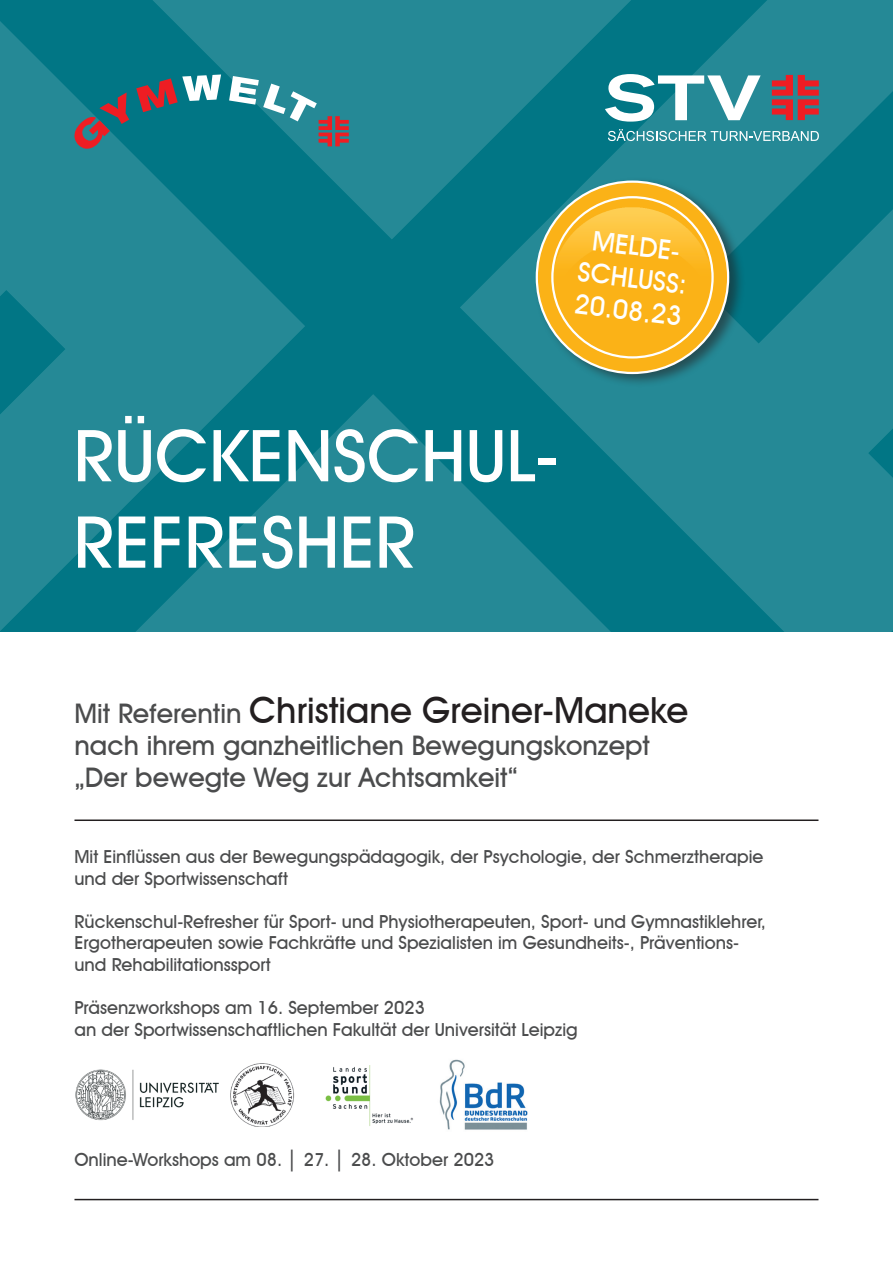
<style>
.page{position:relative;width:893px;height:1263px;background:#fff}
.page>*{position:absolute;margin:0;border:0;box-sizing:border-box;transform-origin:0 0}
.t1{font:500 72px/86.4px "Avant Garde IT Cby BT";color:#fff}
.t2{font:500 36px "Avant Garde IT Cby BT";color:#231f20}
.t3{font:500 27px/32.4px "Avant Garde IT Cby BT";color:#4b4c4d}
.t4{font:500 27px/32.4px "Avant Garde IT Cby BT";color:#fff}
.t5{font:500 18px/21.6px "Avant Garde IT Cby BT";color:#4b4c4d}
.s1{font-size:27px;color:#4b4c4d}
.s2{font-family:"Arial";font-weight:700}
</style>
<div class="page">
<div style="left:0;top:0;width:893px;height:631px;background:#017685"></div>
<svg style="left:0;top:21px;width:305px;height:373px;fill:#258996"></svg>
<svg style="left:14px;top:0;width:446px;height:239px;fill:#258996"></svg>
<svg style="left:460px;top:0;width:433px;height:631px;fill:#258996"></svg>
<svg style="left:0;top:394px;width:751px;height:237px;fill:#258996"></svg>
<svg style="left:605px;top:74px;width:156px;height:48px"></svg>
<svg style="left:772px;top:75px;width:47px;height:45px;background:#9c4851"></svg>
<svg style="left:608px;top:129px;width:211px;height:12px;background:#5ea8b1"></svg>
<svg style="left:74px;top:92px;width:55px;height:57px"></svg>
<svg style="left:136px;top:74px;width:85px;height:38px"></svg>
<svg style="left:229px;top:76px;width:120px;height:70px"></svg>
<div style="left:533px;top:176px;width:219px;height:219px;background:#231f20;opacity:.55"></div>
<img style="left:537px;top:182px;width:191px;height:191px;border-radius:96px">
<img style="left:75px;top:1069px;width:144px;height:52px">
<img style="left:325px;top:1065px;width:88px;height:61px">
<img style="left:230px;top:1063px;width:65px;height:64px">
<hr style="left:74px;top:819px;width:744px;height:2px;background:#231f20">
<hr style="left:74px;top:1199px;width:744px;height:1px;background:#231f20">
<img style="left:439px;top:1059px;width:89px;height:71px">
<h3 class="t4" style="left:584px;top:223px;width:105px;text-indent:11px;rotate:7deg">MEL DE-<br>SCHLUSS</h3>
<h3 class="t4" style="left:581px;top:255px;width:110px;text-align:right;rotate:7deg">:<br>20.08.23</h3>
<h1 class="t1" style="left:74px;top:412px;width:487px">Rückenschul-<br>Refresher</h1>
<h2 class="t2" style="left:74px;top:688px;width:615px"><span class="s1">Mit Referentin</span> Christiane Greiner-Maneke</h2>
<h3 class="t3" style="left:74px;top:729px;width:577px">nach ihrem ganzheitlichen Bewegungskonzept „Der bewegte Weg zur Achtsamkeit“</h3>
<p class="t5" style="left:74px;top:846px;width:690px">Mit Einflüssen aus der Bewegungspädagogik, der Psychologie, der Schmerztherapie und der Sportwissenschaft</p>
<p class="t5" style="left:74px;top:910px;width:693px">Rückenschul-Refresher für Sport- und Physiotherapeuten, Sport- und Gymnastiklehrer,<br>Ergotherapeuten sowie Fachkräfte und Spezialisten im Gesundheits-, Präventions&shy;und Rehabilitationssport</p>
<p class="t5" style="left:74px;top:997px;width:505px">Präsenzworkshops am 16. September 2023<br>an der Sportwissenschaftlichen Fakultät der Universität Leipzig</p>
<p class="t5" style="left:74px;top:1148px;width:422px">Online-Workshops am 08. <span class="s2">│</span> 27. <span class="s2">│</span> 28. Oktober 2023</p>
</div>
